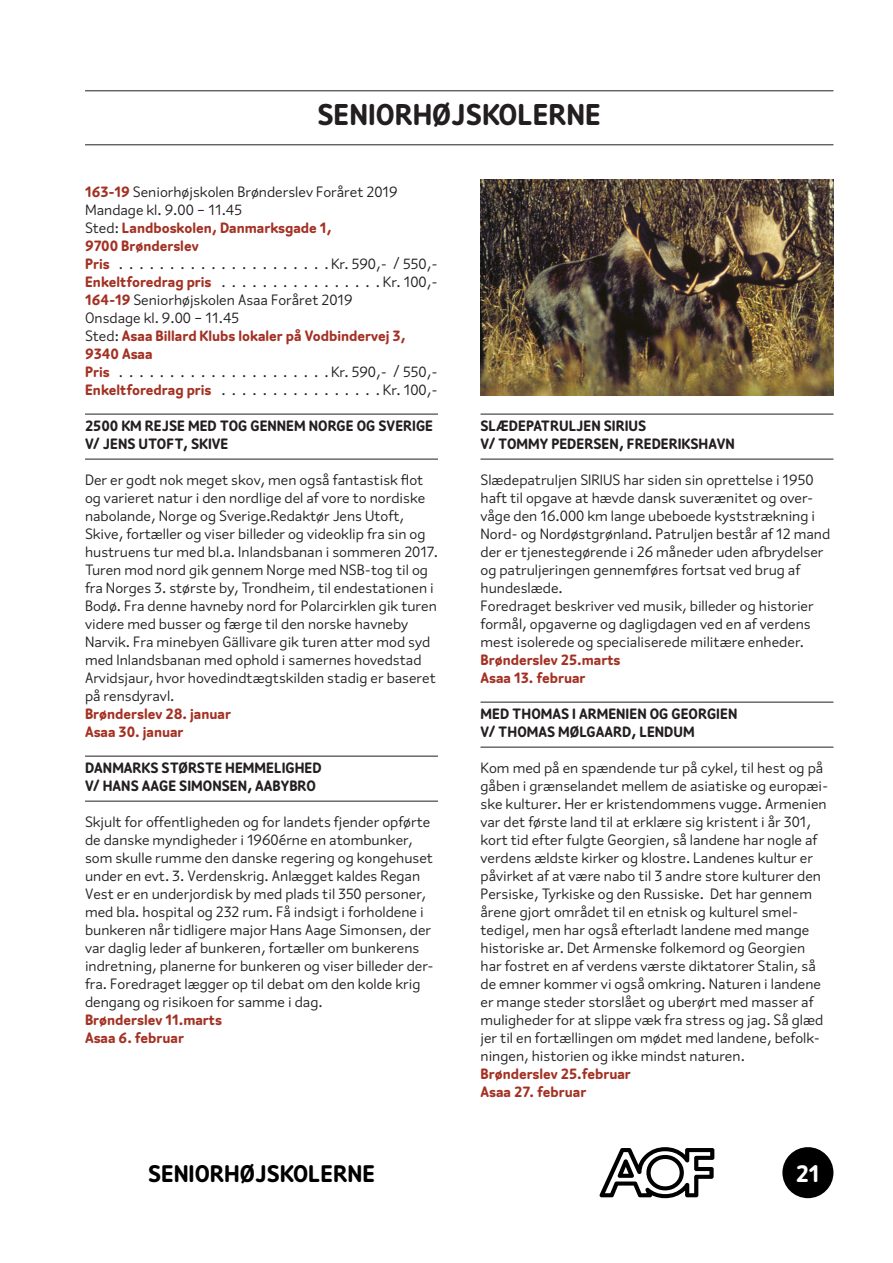
<style>
.page{position:relative;width:893px;height:1263px;background:#fff}
.page>*{position:absolute;margin:0;border:0;box-sizing:border-box;transform-origin:0 0}
.Overskrifter_store_m{font:700 30px "Flavin";color:#231f20}
.t1{font:700 24px "Flavin";color:#000001}
.t2{font:700 24px "Flavin";color:#fff}
.Normal_LEADER_punkte{font:15px/18px "Flavin";color:#231f20}
.Normal_LEADER_punkte-2{font:700 15px/18px "Flavin";color:#a33123}
.Overskrifter_små_med{font:700 15px "Flavin";color:#231f20}
.s1{font-weight:700;color:#a33123}
.s2{font-weight:400;color:#231f20}
</style>
<div class="page">
<svg style="left:599px;top:1147px;width:115px;height:51px"></svg>
<div style="left:782px;top:1147px;width:51px;height:51px;background:#000001;border-radius:50%"></div>
<hr style="left:85px;top:144px;width:748px;height:1px;background:#231f20">
<hr style="left:85px;top:90px;width:748px;height:1px;background:#231f20">
<hr style="left:85px;top:459px;width:353px;height:1px;background:#231f20">
<hr style="left:85px;top:414px;width:353px;height:1px;background:#231f20">
<hr style="left:85px;top:801px;width:353px;height:1px;background:#231f20">
<hr style="left:85px;top:756px;width:353px;height:1px;background:#231f20">
<hr style="left:480px;top:459px;width:353px;height:1px;background:#231f20">
<hr style="left:480px;top:414px;width:353px;height:1px;background:#231f20">
<hr style="left:480px;top:747px;width:353px;height:1px;background:#231f20">
<hr style="left:480px;top:702px;width:353px;height:1px;background:#231f20">
<img style="left:480px;top:180px;width:353px;height:215px">
<p class="Overskrifter_store_m" style="left:317px;top:95px;width:285px">SENIORHØJSKOLERNE</p>
<p class="Normal_LEADER_punkte" style="left:85px;top:183px;width:314px"><span class="s1">163-19</span> Seniorhøjskolen Brønderslev Foråret 2019</p>
<p class="Normal_LEADER_punkte" style="left:85px;top:201px;width:159px">Mandage kl. 9.00 – 11.45</p>
<p class="Normal_LEADER_punkte-2" style="left:85px;top:219px;width:248px"><span class="s2">Sted:</span> Landboskolen, Danmarksgade 1,</p>
<p class="Normal_LEADER_punkte-2" style="left:85px;top:237px;width:115px">9700 Brønderslev</p>
<p class="Normal_LEADER_punkte" style="left:331px;top:255px;width:108px">Kr. 590,- / 550,-</p>
<p class="Normal_LEADER_punkte-2" style="left:85px;top:273px;width:135px">Enkeltforedrag pris <span class="s2">................</span></p>
<p class="Normal_LEADER_punkte" style="left:383px;top:273px;width:56px">Kr. 100,-</p>
<p class="Normal_LEADER_punkte" style="left:85px;top:291px;width:269px"><span class="s1">164-19</span> Seniorhøjskolen Asaa Foråret 2019</p>
<p class="Normal_LEADER_punkte" style="left:85px;top:309px;width:156px">Onsdage kl. 9.00 – 11.45</p>
<p class="Normal_LEADER_punkte-2" style="left:85px;top:327px;width:322px"><span class="s2">Sted:</span> Asaa Billard Klubs lokaler på Vodbindervej 3,<br>9340 Asaa</p>
<p class="Normal_LEADER_punkte" style="left:331px;top:363px;width:108px">Kr. 590,- / 550,-</p>
<p class="Normal_LEADER_punkte-2" style="left:85px;top:381px;width:135px">Enkeltforedrag pris <span class="s2">................</span></p>
<p class="Normal_LEADER_punkte" style="left:383px;top:381px;width:56px">Kr. 100,-</p>
<p class="Overskrifter_små_med" style="left:85px;top:416px;width:350px">2500 KM REJSE MED TOG GENNEM NORGE OG SVERIGE</p>
<p class="Overskrifter_små_med" style="left:85px;top:434px;width:145px">V/ JENS UTOFT, SKIVE</p>
<p class="Normal_LEADER_punkte" style="left:85px;top:471px;width:354px">Der er godt nok meget skov, men også fantastisk flot og varieret natur i den nordlige del af vore to nordiske nabolande, Norge og Sverige.Redaktør Jens Utoft, Skive, fortæller og viser billeder og videoklip fra sin og hustruens tur med bl.a. Inlandsbanan i sommeren 2017.<br>Turen mod nord gik gennem Norge med NSB-tog til og fra Norges 3. største by, Trondheim, til endestationen i Bodø. Fra denne havneby nord for Polarcirklen gik turen videre med busser og færge til den norske havneby Narvik. Fra minebyen Gällivare gik turen atter mod syd med Inlandsbanan med ophold i samernes hovedstad Arvidsjaur, hvor hovedindtægtskilden stadig er baseret på rensdyravl.</p>
<p class="Normal_LEADER_punkte-2" style="left:85px;top:705px;width:147px">Brønderslev 28. januar</p>
<p class="Normal_LEADER_punkte-2" style="left:85px;top:723px;width:100px">Asaa 30. januar</p>
<p class="Overskrifter_små_med" style="left:85px;top:758px;width:238px">DANMARKS STØRSTE HEMMELIGHED</p>
<p class="Overskrifter_små_med" style="left:85px;top:776px;width:232px">V/ HANS AAGE SIMONSEN, AABYBRO</p>
<p class="Normal_LEADER_punkte" style="left:85px;top:813px;width:350px">Skjult for offentligheden og for landets fjender opførte de danske myndigheder i 1960érne en atombunker, som skulle rumme den danske regering og kongehuset under en evt. 3. Verdenskrig. Anlægget kaldes Regan Vest er en underjordisk by med plads til 350 personer, med bla. hospital og 232 rum. Få indsigt i forholdene i bunkeren når tidligere major Hans Aage Simonsen, der var daglig leder af bunkeren, fortæller om bunkerens indretning, planerne for bunkeren og viser billeder der&shy;fra. Foredraget lægger op til debat om den kolde krig dengang og risikoen for samme i dag.</p>
<p class="Normal_LEADER_punkte-2" style="left:85px;top:1011px;width:138px">Brønderslev 11.marts</p>
<p class="Normal_LEADER_punkte-2" style="left:85px;top:1029px;width:100px">Asaa 6. februar</p>
<p class="Overskrifter_små_med" style="left:480px;top:416px;width:167px">SLÆDEPATRULJEN SIRIUS</p>
<p class="Overskrifter_små_med" style="left:480px;top:434px;width:256px">V/ TOMMY PEDERSEN, FREDERIKSHAVN</p>
<p class="Normal_LEADER_punkte" style="left:480px;top:471px;width:351px">Slædepatruljen SIRIUS har siden sin oprettelse i 1950 haft til opgave at hævde dansk suverænitet og over&shy;våge den 16.000 km lange ubeboede kyststrækning i Nord- og Nordøstgrønland. Patruljen består af 12 mand der er tjenestegørende i 26 måneder uden afbrydelser og patruljeringen gennemføres fortsat ved brug af hundeslæde.</p>
<p class="Normal_LEADER_punkte" style="left:480px;top:597px;width:335px">Foredraget beskriver ved musik, billeder og historier formål, opgaverne og dagligdagen ved en af verdens mest isolerede og specialiserede militære enheder.</p>
<p class="Normal_LEADER_punkte-2" style="left:480px;top:651px;width:141px">Brønderslev 25.marts</p>
<p class="Normal_LEADER_punkte-2" style="left:480px;top:669px;width:107px">Asaa 13. februar</p>
<p class="Overskrifter_små_med" style="left:480px;top:704px;width:258px">MED THOMAS I ARMENIEN OG GEORGIEN</p>
<p class="Overskrifter_små_med" style="left:480px;top:722px;width:216px">V/ THOMAS MØLGAARD, LENDUM</p>
<p class="Normal_LEADER_punkte" style="left:480px;top:759px;width:349px">Kom med på en spændende tur på cykel, til hest og på gåben i grænselandet mellem de asiatiske og europæi&shy;ske kulturer. Her er kristendommens vugge. Armenien var det første land til at erklære sig kristent i år 301, kort tid efter fulgte Georgien, så landene har nogle af verdens ældste kirker og klostre. Landenes kultur er påvirket af at være nabo til 3 andre store kulturer den Persiske, Tyrkiske og den Russiske. Det har gennem årene gjort området til en etnisk og kulturel smel&shy;tedigel, men har også efterladt landene med mange historiske ar. Det Armenske folkemord og Georgien har fostret en af verdens værste diktatorer Stalin, så de emner kommer vi også omkring. Naturen i landene er mange steder storslået og uberørt med masser af muligheder for at slippe væk fra stress og jag. Så glæd jer til en fortællingen om mødet med landene, befolk&shy;ningen, historien og ikke mindst naturen.</p>
<p class="Normal_LEADER_punkte-2" style="left:480px;top:1065px;width:152px">Brønderslev 25.februar</p>
<p class="Normal_LEADER_punkte-2" style="left:480px;top:1083px;width:107px">Asaa 27. februar</p>
<p class="t1" style="left:148px;top:1157px;width:228px">SENIORHØJSKOLERNE</p>
<p class="t2" style="left:796px;top:1157px;width:25px">21</p>
</div>
